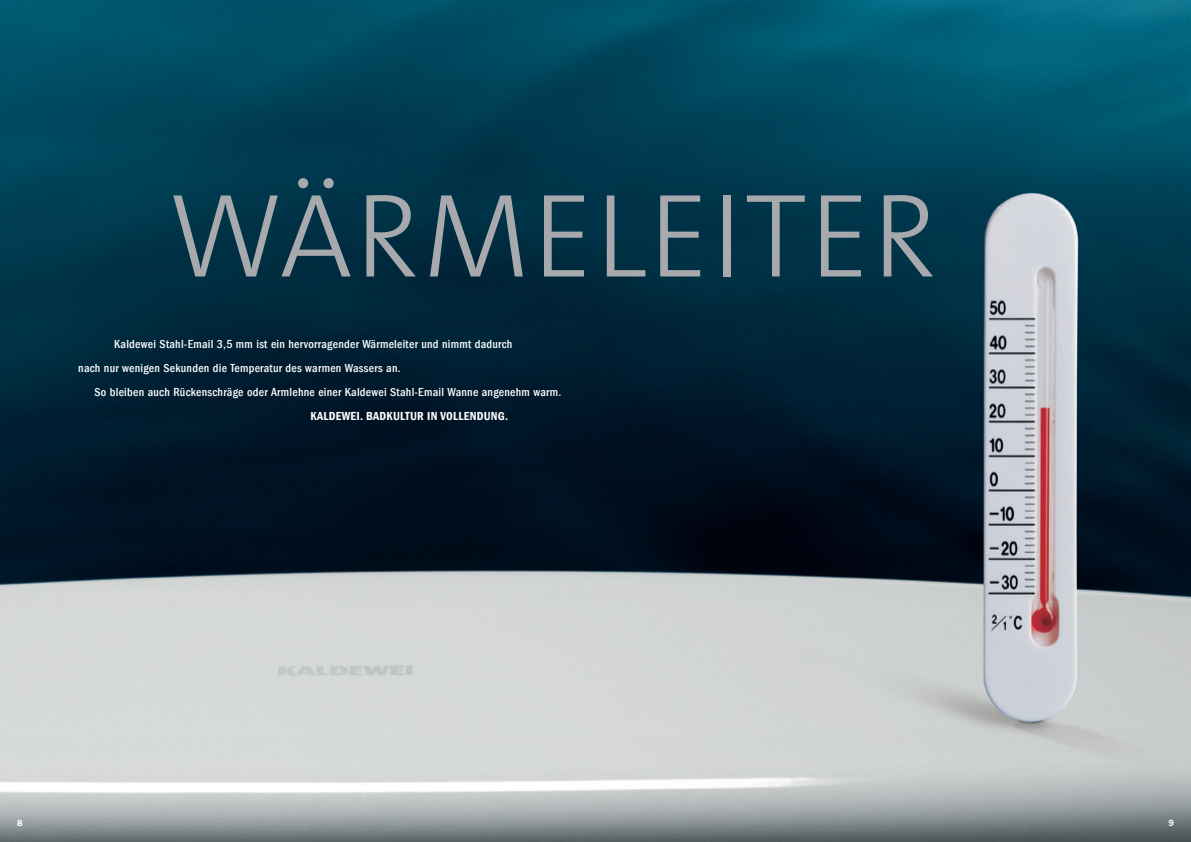
<style>
.page{position:relative;width:1191px;height:842px;background:#fff}
.page>*{position:absolute;margin:0;border:0;box-sizing:border-box;transform-origin:0 0}
.t1{font:120px "The Sans LP3 Lig";letter-spacing:.02em;color:#a8a9ad}
.t2{font:500 condensed 12px/24px "Franklin Gothic LT Com";letter-spacing:.02em;color:#fff}
.t3{font:12px "Franklin Gothic LT Com Dm Cn";letter-spacing:.02em;color:#fff}
.t4{font:9px "Franklin Gothic LT Com Dm";color:#fff}
</style>
<div class="page">
<img style="left:0;top:0;width:1191px;height:842px">
<h1 class="t1" style="left:168px;top:159px;width:770px">WÄRMELEITER</h1>
<p class="t2" style="left:78px;top:332px;width:436px;text-indent:36px">Kaldewei Stahl-Email 3,5 mm ist ein hervorragender Wärmeleiter und nimmt dadurch nach nur wenigen Sekunden die Temperatur des warmen Wassers an.</p>
<p class="t2" style="left:94px;top:380px;width:468px">So bleiben auch Rückenschräge oder Armlehne einer Kaldewei Stahl-Email Wanne angenehm warm.</p>
<p class="t3" style="left:310px;top:409px;width:143px">KALDEWEI . BADKULTUR IN VOLLEN</p>
<p class="t3" style="left:477px;top:409px;width:33px">DUNG.</p>
<p class="t4" style="left:17px;top:818px;width:7px">8</p>
<p class="t4" style="left:1168px;top:818px;width:7px">9</p>
</div>
